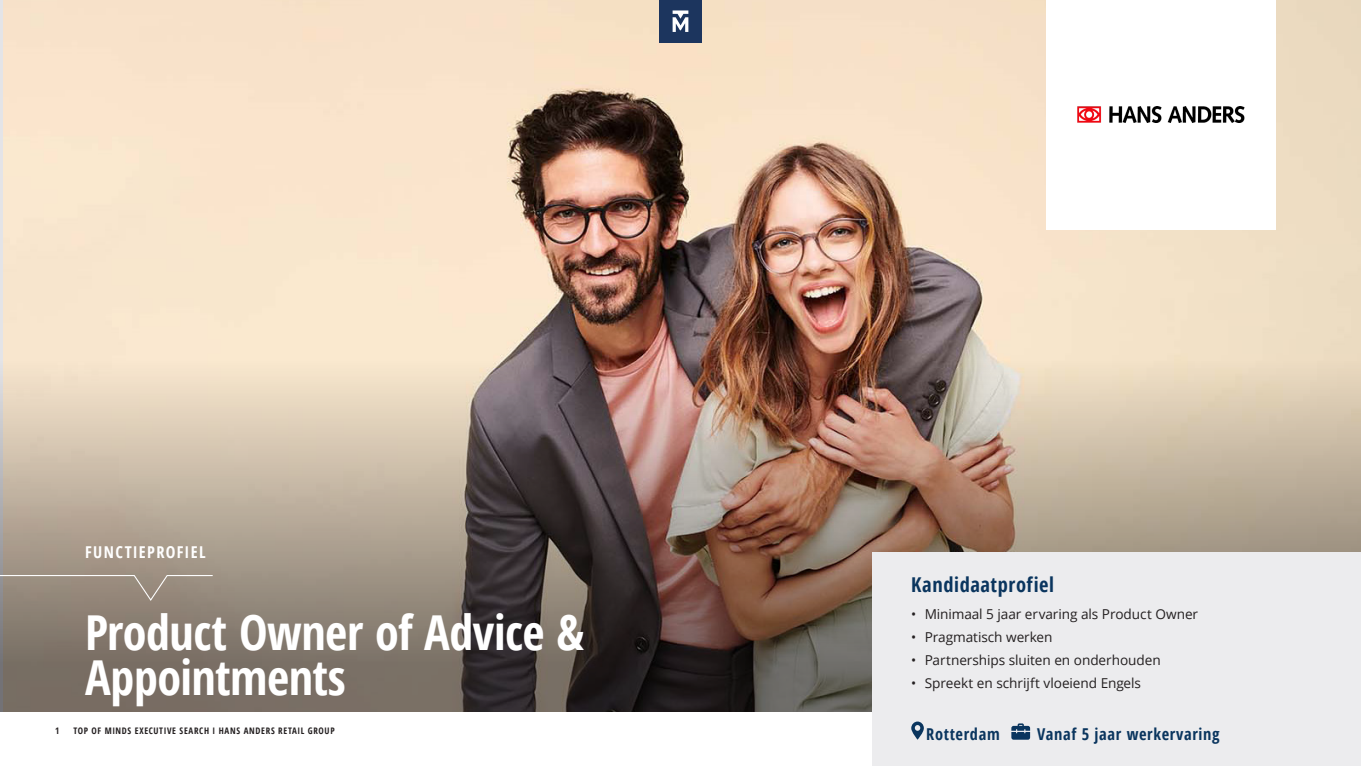
<style>
.page{position:relative;width:1361px;height:766px;background:#fff}
.page>*{position:absolute;margin:0;border:0;box-sizing:border-box;transform-origin:0 0}
.Page_header_kopie{font:700 condensed 48.15px/45.1px "Open Sans";letter-spacing:-.01em;color:#fff}
.t1{font:700 condensed 20.4px "Open Sans";letter-spacing:.03em;color:#0a355e}
.t2{font:700 condensed 16.35px "Open Sans";letter-spacing:.04em;color:#0a355e}
.t3{font:700 condensed 16.27px "Open Sans";letter-spacing:.08em;color:#fff}
.t4{font:13.65px "Open Sans";letter-spacing:-.005em;color:#231f20}
.t5{font:700 condensed 9px "Open Sans";letter-spacing:.07em;color:#231f20}
</style>
<div class="page">
<img style="left:3px;top:0;width:1358px;height:332px">
<img style="left:0;top:332px;width:1361px;height:379px">
<svg style="left:0;top:574px;width:214px;height:27px;background:#9c8f83"></svg>
<div style="left:872px;top:552px;width:489px;height:213px;background:#ececee"></div>
<svg style="left:911px;top:721px;width:13px;height:18px"></svg>
<svg style="left:1011px;top:723px;width:19px;height:16px"></svg>
<div style="left:1046px;top:0;width:230px;height:229px;background:#fff"></div>
<img style="left:1077px;top:107px;width:168px;height:16px">
<div style="left:659px;top:0;width:43px;height:43px;background:#1c355e"></div>
<svg style="left:672px;top:10px;width:16px;height:22px"></svg>
<p class="t3" style="left:85px;top:540px;width:122px">FUNCTIEPROFIEL</p>
<p class="Page_header_kopie" style="left:85px;top:608px;width:501px">Product Owner of Advice &amp;<br>Appointments</p>
<p class="t5" style="left:55px;top:724px;width:6px">1</p>
<p class="t5" style="left:73px;top:724px;width:263px">TOP OF MINDS EXECUTIVE SEARCH I HANS ANDERS RETAIL GROUP</p>
<p class="t1" style="left:911px;top:570px;width:144px">Kandidaatprofiel</p>
<p class="t4" style="left:911px;top:604px;width:288px">• Minimaal 5 jaar ervaring als Product Owner</p>
<p class="t4" style="left:911px;top:627px;width:143px">• Pragmatisch werken</p>
<p class="t4" style="left:911px;top:650px;width:251px">• Partnerships sluiten en onderhouden</p>
<p class="t4" style="left:911px;top:673px;width:231px">• Spreekt en schrijft vloeiend Engels</p>
<p class="t2" style="left:926px;top:722px;width:75px">Rotterdam</p>
<p class="t2" style="left:1037px;top:722px;width:184px">Vanaf 5 jaar werkervaring</p>
</div>
